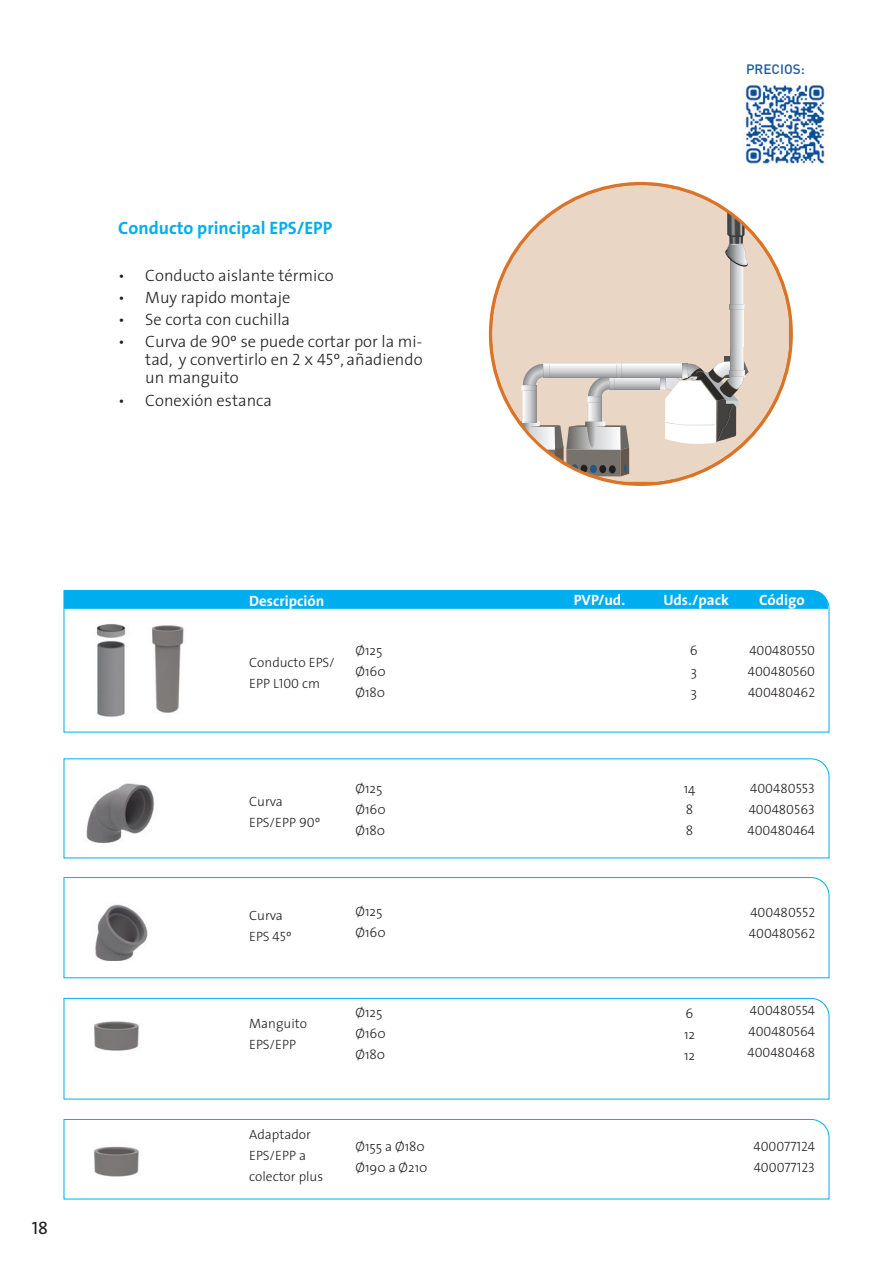
<style>
.page{position:relative;width:893px;height:1263px;background:#fff}
.page>*{position:absolute;margin:0;border:0;box-sizing:border-box;transform-origin:0 0}
.t1{font:700 18px "The Sans";color:#00aeef}
.t2{font:18px "The Sans Regular Caps";color:#231f20}
.t3{font:300 16.5px/18px "The Sans";color:#231f20;text-align:justify}
.t4{font:700 15px "The Sans";color:#fff}
.t5{font:300 13.5px/21px "The Sans";color:#231f20}
.t6{font:13.5px/21px "The Sans Light Caps";color:#231f20;text-align:justify}
.t7{font:500 13.5px "DIN Pro";color:#1c579d}
.s1{font-family:"The Sans Light Caps";font-weight:400}
</style>
<div class="page">
<svg style="left:64px;top:1119px;width:765px;height:80px"></svg>
<img style="left:89px;top:1141px;width:55px;height:42px">
<svg style="left:64px;top:758px;width:765px;height:100px"></svg>
<svg style="left:64px;top:601px;width:765px;height:131px"></svg>
<div style="left:64px;top:590px;width:764px;height:19px;background:#00aeef"></div>
<svg style="left:492px;top:185px;width:297px;height:297px;fill:#e9d6c5"></svg>
<div style="left:501px;top:449px;width:54px;height:27px;background:#fff"></div>
<img style="left:723px;top:210px;width:22px;height:33px">
<svg style="left:503px;top:243px;width:246px;height:233px;background:#ddcfc3"></svg>
<svg style="left:64px;top:877px;width:765px;height:101px"></svg>
<img style="left:82px;top:897px;width:74px;height:63px">
<img style="left:77px;top:773px;width:90px;height:78px">
<svg style="left:64px;top:998px;width:765px;height:101px"></svg>
<img style="left:89px;top:1018px;width:55px;height:40px">
<svg style="left:503px;top:629px;width:156px;height:89px"></svg>
<svg style="left:503px;top:766px;width:156px;height:89px"></svg>
<svg style="left:503px;top:883px;width:156px;height:84px"></svg>
<svg style="left:503px;top:1004px;width:156px;height:89px"></svg>
<svg style="left:503px;top:1125px;width:156px;height:70px"></svg>
<img style="left:745px;top:83px;width:80px;height:81px">
<img style="left:147px;top:623px;width:42px;height:92px">
<img style="left:90px;top:620px;width:40px;height:100px">
<h1 class="t1" style="left:118px;top:213px;width:215px">Conducto principal EPS/EPP</h1>
<p class="t3" style="left:118px;top:265px;width:217px">• Conducto aislante térmico</p>
<p class="t3" style="left:118px;top:288px;width:174px">• Muy rapido montaje</p>
<p class="t3" style="left:118px;top:310px;width:173px">• Se corta con cuchilla</p>
<p class="t3" style="left:145px;top:332px;width:279px;text-indent:-27px">• Curva de <span class="s1">90</span>º se puede cortar por la mi&shy;tad, y convertirlo en <span class="s1">2 x 45</span>º, añadiendo un manguito</p>
<p class="t3" style="left:118px;top:390px;width:155px">• Conexión estanca</p>
<h1 class="t2" style="left:32px;top:1218px;width:18px">18</h1>
<p class="t4" style="left:249px;top:588px;width:77px">Descripción</p>
<p class="t5" style="left:249px;top:651px;width:87px">Conducto EPS/<br>EPP L<span class="s1">100</span> cm</p>
<p class="t5" style="left:355px;top:639px;width:32px">Ø125<br>Ø160<br>Ø180</p>
<p class="t5" style="left:249px;top:790px;width:73px">Curva<br>EPS/EPP <span class="s1">90</span>º</p>
<p class="t5" style="left:355px;top:777px;width:32px">Ø125<br>Ø160<br>Ø180</p>
<p class="t5" style="left:249px;top:905px;width:44px">Curva<br>EPS <span class="s1">45</span>º</p>
<p class="t5" style="left:355px;top:900px;width:32px">Ø125<br>Ø160</p>
<p class="t5" style="left:249px;top:1012px;width:59px">Manguito<br>EPS/EPP</p>
<p class="t5" style="left:355px;top:1001px;width:32px">Ø125<br>Ø160<br>Ø180</p>
<p class="t5" style="left:249px;top:1123px;width:76px">Adaptador<br>EPS/EPP a colector plus</p>
<p class="t5" style="left:355px;top:1135px;width:74px">Ø155 a Ø180<br>Ø190 a Ø210</p>
<p class="t7" style="left:746px;top:59px;width:60px">PRECIOS:</p>
<p class="t4" style="left:574px;top:587px;width:53px">PVP/ud.</p>
<p class="t4" style="left:663px;top:587px;width:67px">Uds./pack</p>
<p class="t4" style="left:759px;top:587px;width:47px">Código</p>
<p class="t5" style="left:690px;top:639px;width:9px;text-align:justify">6<br>3<br>3</p>
<p class="t5" style="left:684px;top:777px;width:13px">14<br>8<br>8</p>
<p class="t5" style="left:684px;top:1003px;width:13px;text-align:justify">6<br>12<br>12</p>
<p class="t6" style="left:748px;top:640px;width:69px">400480550<br>400480560<br>400480462</p>
<p class="t6" style="left:747px;top:778px;width:69px">400480553<br>400480563<br>400480464</p>
<p class="t6" style="left:749px;top:902px;width:68px">400480552<br>400480562</p>
<p class="t6" style="left:747px;top:1000px;width:69px">400480554<br>400480564<br>400480468</p>
<p class="t6" style="left:753px;top:1136px;width:63px">400077124<br>400077123</p>
</div>
